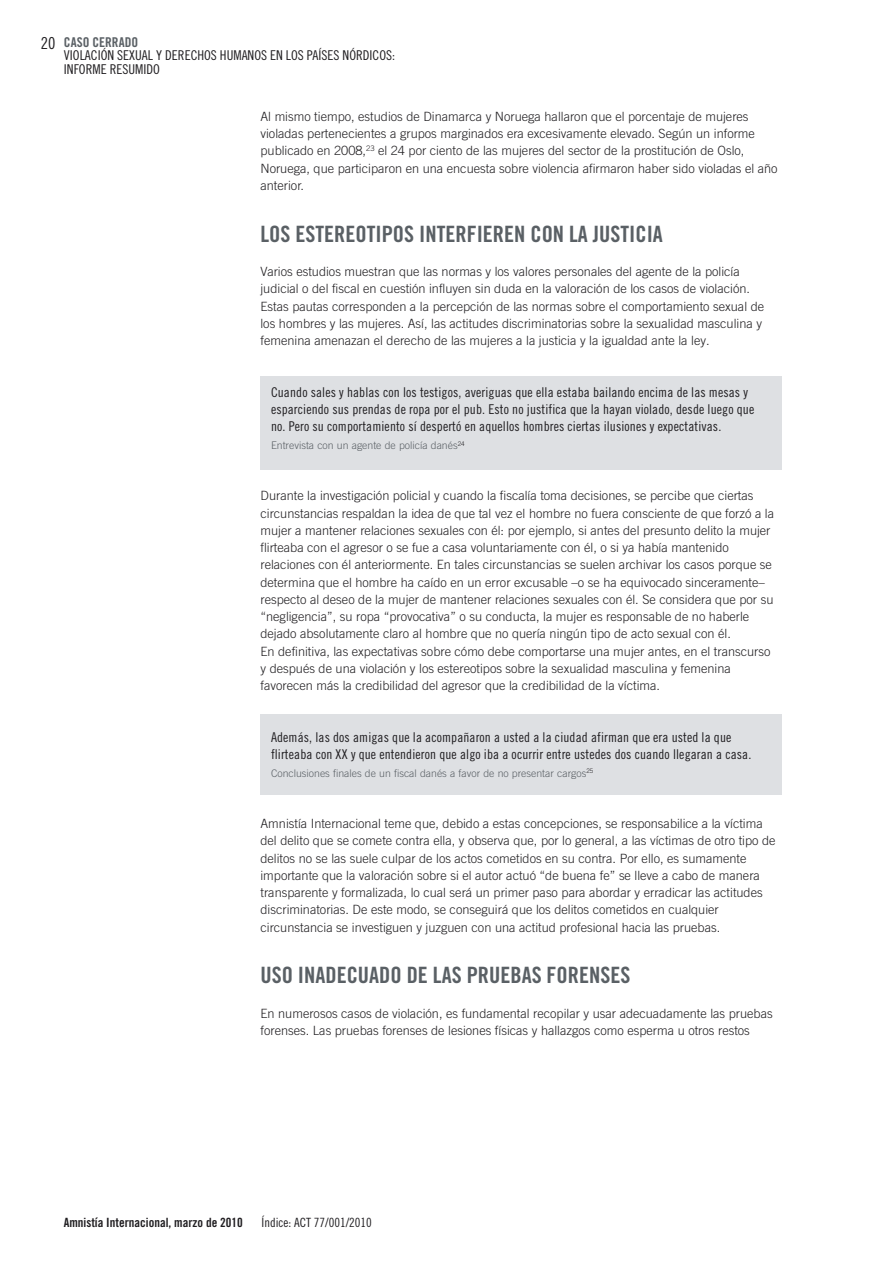
<style>
.page{position:relative;width:893px;height:1263px;background:#fff}
.page>*{position:absolute;margin:0;border:0;box-sizing:border-box;transform-origin:0 0}
.t1{font:22.5px "Amnesty Trade Gothic Bd Cn 20";color:#5a6065}
.t2{font:16.5px "Amnesty Trade Gothic Cn 18";color:#201e21}
.t3{font:13.5px/17.2px "Amnesty Trade Gothic Cn 18";letter-spacing:.01em;color:#201e21}
.t4{font:13.5px "Amnesty Trade Gothic Bd Cn 20";color:#5a6065}
.t5{font:300 12.75px/17.2px "Amnesty Trade Gothic";color:#201e21}
.t6{font:12.75px "Amnesty Trade Gothic Bd Cn 20";color:#201e21}
.t7{font:12.75px "Amnesty Trade Gothic Cn 18";color:#201e21}
.t8{font:300 10.5px "Amnesty Trade Gothic";color:#5a6065}
</style>
<div class="page">
<div style="left:260px;top:376px;width:521px;height:94px;background:#dee0e3"></div>
<div style="left:260px;top:714px;width:521px;height:81px;background:#dee0e3"></div>
<p class="t2" style="left:41px;top:33px;width:16px">20</p>
<p class="t4" style="left:64px;top:34px;width:76px">CASO CERRADO</p>
<p class="t3" style="left:64px;top:48px;width:333px;line-height:13.5px">VIOLACIÓN SEXUAL Y DERECHOS HUMANOS EN LOS PAÍSES NÓRDICOS:<br>INFORME RESUMIDO</p>
<p class="t5" style="left:260px;top:107px;width:519px">Al mismo tiempo, estudios de Dinamarca y Noruega hallaron que el porcentaje de mujeres violadas pertenecientes a grupos marginados era excesivamente elevado. Según un informe publicado en 2008,<sup>23</sup> el 24 por ciento de las mujeres del sector de la prostitución de Oslo, Noruega, que participaron en una encuesta sobre violencia afirmaron haber sido violadas el año anterior.</p>
<h1 class="t1" style="left:260px;top:220px;width:404px">LOS ESTEREOTIPOS INTERFIEREN CON LA JUSTICIA</h1>
<p class="t5" style="left:260px;top:263px;width:505px">Varios estudios muestran que las normas y los valores personales del agente de la policía judicial o del fiscal en cuestión influyen sin duda en la valoración de los casos de violación.<br>Estas pautas corresponden a la percepción de las normas sobre el comportamiento sexual de los hombres y las mujeres. Así, las actitudes discriminatorias sobre la sexualidad masculina y femenina amenazan el derecho de las mujeres a la justicia y la igualdad ante la ley.</p>
<p class="t3" style="left:271px;top:383px;width:485px">Cuando sales y hablas con los testigos, averiguas que ella estaba bailando encima de las mesas y esparciendo sus prendas de ropa por el pub. Esto no justifica que la hayan violado, desde luego que no. Pero su comportamiento sí despertó en aquellos hombres ciertas ilusiones y expectativas.</p>
<p class="t8" style="left:271px;top:439px;width:195px">Entrevista con un agente de policía danés<sup>24</sup></p>
<p class="t5" style="left:260px;top:487px;width:515px">Durante la investigación policial y cuando la fiscalía toma decisiones, se percibe que ciertas circunstancias respaldan la idea de que tal vez el hombre no fuera consciente de que forzó a la mujer a mantener relaciones sexuales con él: por ejemplo, si antes del presunto delito la mujer flirteaba con el agresor o se fue a casa voluntariamente con él, o si ya había mantenido relaciones con él anteriormente. En tales circunstancias se suelen archivar los casos porque se determina que el hombre ha caído en un error excusable –o se ha equivocado sinceramente– respecto al deseo de la mujer de mantener relaciones sexuales con él. Se considera que por su “negligencia”, su ropa “provocativa” o su conducta, la mujer es responsable de no haberle dejado absolutamente claro al hombre que no quería ningún tipo de acto sexual con él.<br>En definitiva, las expectativas sobre cómo debe comportarse una mujer antes, en el transcurso y después de una violación y los estereotipos sobre la sexualidad masculina y femenina favorecen más la credibilidad del agresor que la credibilidad de la víctima.</p>
<p class="t3" style="left:271px;top:728px;width:482px">Además, las dos amigas que la acompañaron a usted a la ciudad afirman que era usted la que flirteaba con XX y que entendieron que algo iba a ocurrir entre ustedes dos cuando llegaran a casa.</p>
<p class="t8" style="left:271px;top:767px;width:324px">Conclusiones finales de un fiscal danés a favor de no presentar cargos<sup>25</sup></p>
<p class="t5" style="left:260px;top:815px;width:517px">Amnistía Internacional teme que, debido a estas concepciones, se responsabilice a la víctima del delito que se comete contra ella, y observa que, por lo general, a las víctimas de otro tipo de delitos no se las suele culpar de los actos cometidos en su contra. Por ello, es sumamente importante que la valoración sobre si el autor actuó “de buena fe” se lleve a cabo de manera transparente y formalizada, lo cual será un primer paso para abordar y erradicar las actitudes discriminatorias. De este modo, se conseguirá que los delitos cometidos en cualquier circunstancia se investiguen y juzguen con una actitud profesional hacia las pruebas.</p>
<h1 class="t1" style="left:260px;top:962px;width:371px">USO INADECUADO DE LAS PRUEBAS FORENSES</h1>
<p class="t5" style="left:260px;top:1004px;width:514px">En numerosos casos de violación, es fundamental recopilar y usar adecuadamente las pruebas forenses. Las pruebas forenses de lesiones físicas y hallazgos como esperma u otros restos</p>
<p class="t6" style="left:64px;top:1215px;width:181px">Amnistía Internacional, marzo de 2010</p>
<p class="t7" style="left:261px;top:1215px;width:112px">Índice: ACT 77/001/2010</p>
</div>
